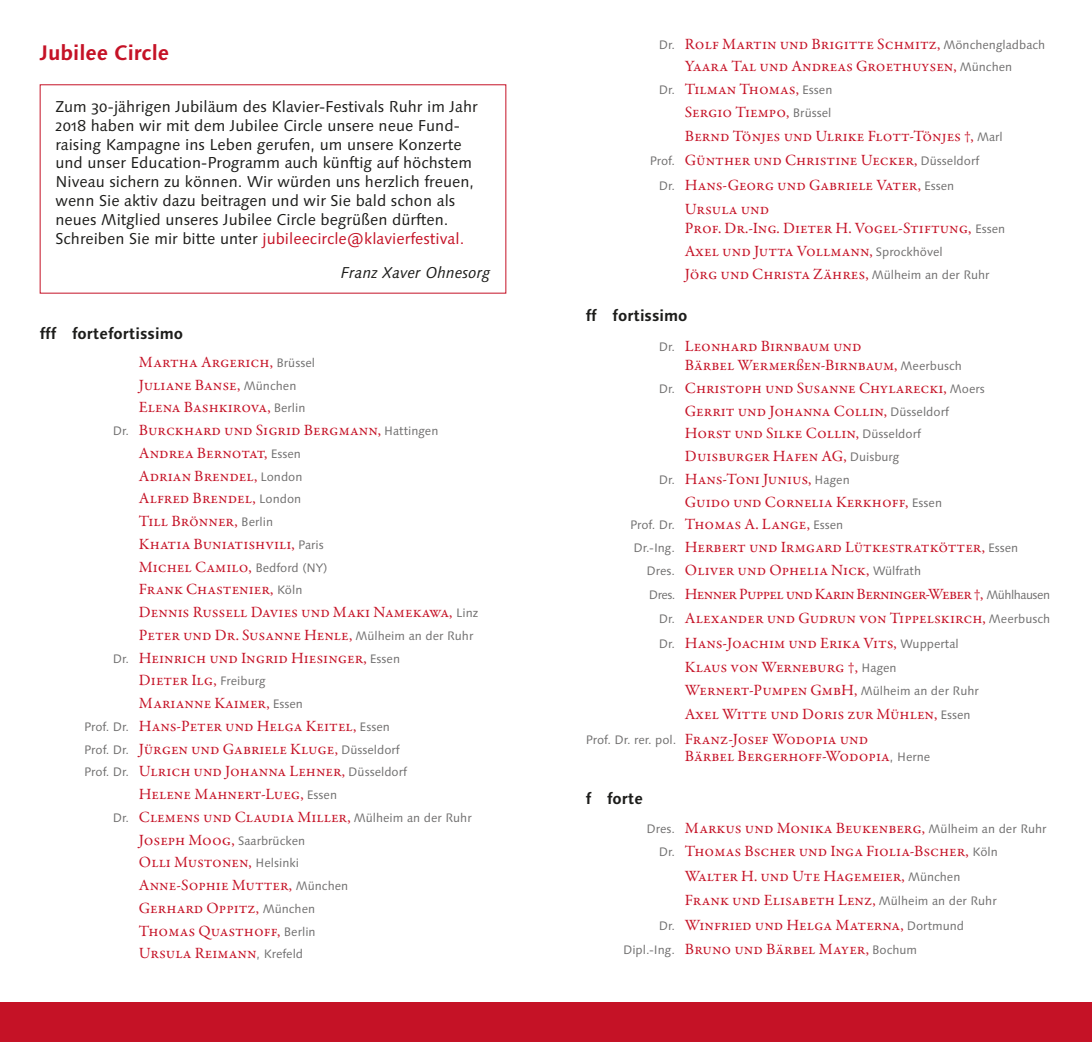
<style>
.page{position:relative;width:1092px;height:1042px;background:#fff}
.page>*{position:absolute;margin:0;border:0;box-sizing:border-box;transform-origin:0 0}
.t1{font:700 21px "Linotype Syntax Os F";color:#c51226}
.t2{font:15.75px/22.8px "Garamond Premr Pro";color:#c51226}
.t3{font:15.75px/18.9px "Linotype Syntax Os F";color:#1d1d1b}
.t4{font:15.75px "Garamond Premr Pro";letter-spacing:-.04em;color:#c51226}
.t5{font:700 15.75px "Linotype Syntax Os F";color:#1d1d1b}
.t6{font:italic 15.75px "Linotype Syntax Os F";color:#1d1d1b}
.s1{color:#c51226}
.s2{font-family:"Linotype Syntax Os F";font-size:12.25px;color:#706f6f}
</style>
<div class="page">
<div style="left:0;top:1002px;width:546px;height:40px;background:#c51226"></div>
<div style="left:546px;top:1002px;width:545px;height:40px;background:#c51226"></div>
<h1 class="t1" style="left:40px;top:39px;width:131px">Jubilee Circle</h1>
<p class="t3" style="left:55px;top:97px;width:424px">Zum 30-jährigen Jubiläum des Klavier-Festivals Ruhr im Jahr 2018 haben wir mit dem Jubilee Circle unsere neue Fund&shy;raising Kampagne ins Leben gerufen, um unsere Konzerte und unser Education-Programm auch künftig auf höchstem Niveau sichern zu können. Wir würden uns herzlich freuen, wenn Sie aktiv dazu beitragen und wir Sie bald schon als neues Mitglied unseres Jubilee Circle begrüßen dürften.<br>Schreiben Sie mir bitte unter <span class="s1">jubileecircle@klavierfestival.</span></p>
<p class="t6" style="left:341px;top:263px;width:151px">Franz Xaver Ohnesorg</p>
<p class="t5" style="left:40px;top:324px;width:145px">fff fortefortissimo</p>
<p class="t2" style="left:139px;top:351px;width:177px">Martha Argerich, <span class="s2">Brüssel</span></p>
<p class="t2" style="left:139px;top:374px;width:159px">Juliane Banse, <span class="s2">München</span></p>
<p class="t2" style="left:139px;top:396px;width:168px">Elena Bashkirova, <span class="s2">Berlin</span></p>
<p class="t2" style="left:113px;top:419px;width:327px"><span class="s2">Dr.</span> Burckhard und Sigrid Bergmann, <span class="s2">Hattingen</span></p>
<p class="t2" style="left:139px;top:442px;width:163px">Andrea Bernotat, <span class="s2">Essen</span></p>
<p class="t2" style="left:139px;top:465px;width:165px">Adrian Brendel, <span class="s2">London</span></p>
<p class="t2" style="left:139px;top:487px;width:164px">Alfred Brendel, <span class="s2">London</span></p>
<p class="t2" style="left:139px;top:510px;width:136px">Till Brönner, <span class="s2">Berlin</span></p>
<p class="t2" style="left:139px;top:533px;width:186px">Khatia Buniatishvili, <span class="s2">Paris</span></p>
<p class="t2" style="left:139px;top:556px;width:190px">Michel Camilo, <span class="s2">Bedford (NY)</span></p>
<p class="t2" style="left:139px;top:578px;width:165px">Frank Chastenier, <span class="s2">Köln</span></p>
<p class="t2" style="left:139px;top:601px;width:341px">Dennis Russell Davies und Maki Namekawa, <span class="s2">Linz</span></p>
<p class="t2" style="left:139px;top:624px;width:336px">Peter und Dr. Susanne Henle, <span class="s2">Mülheim an der Ruhr</span></p>
<p class="t2" style="left:113px;top:647px;width:289px"><span class="s2">Dr.</span> Heinrich und Ingrid Hiesinger, <span class="s2">Essen</span></p>
<p class="t2" style="left:139px;top:669px;width:128px">Dieter Ilg, <span class="s2">Freiburg</span></p>
<p class="t2" style="left:139px;top:692px;width:165px">Marianne Kaimer, <span class="s2">Essen</span></p>
<p class="t2" style="left:84px;top:715px;width:307px"><span class="s2">Prof. Dr.</span> Hans-Peter und Helga Keitel, <span class="s2">Essen</span></p>
<p class="t2" style="left:84px;top:738px;width:317px"><span class="s2">Prof. Dr.</span> Jürgen und Gabriele Kluge, <span class="s2">Düsseldorf</span></p>
<p class="t2" style="left:84px;top:760px;width:324px"><span class="s2">Prof. Dr.</span> Ulrich und Johanna Lehner, <span class="s2">Düsseldorf</span></p>
<p class="t2" style="left:139px;top:783px;width:199px">Helene Mahnert-Lueg, <span class="s2">Essen</span></p>
<p class="t2" style="left:113px;top:806px;width:360px"><span class="s2">Dr.</span> Clemens und Claudia Miller, <span class="s2">Mülheim an der Ruhr</span></p>
<p class="t2" style="left:139px;top:829px;width:168px">Joseph Moog, <span class="s2">Saarbrücken</span></p>
<p class="t2" style="left:139px;top:851px;width:161px">Olli Mustonen, <span class="s2">Helsinki</span></p>
<p class="t2" style="left:139px;top:874px;width:211px">Anne-Sophie Mutter, <span class="s2">München</span></p>
<p class="t2" style="left:139px;top:897px;width:178px">Gerhard Oppitz, <span class="s2">München</span></p>
<p class="t2" style="left:139px;top:920px;width:178px">Thomas Quasthoff, <span class="s2">Berlin</span></p>
<p class="t2" style="left:139px;top:942px;width:166px">Ursula Reimann<span class="s2">, Krefeld</span></p>
<p class="t2" style="left:659px;top:33px;width:388px"><span class="s2">Dr.</span> Rolf Martin und Brigitte Schmitz, <span class="s2">Mönchengladbach</span></p>
<p class="t2" style="left:685px;top:55px;width:329px">Yaara Tal und Andreas Groethuysen, <span class="s2">München</span></p>
<p class="t2" style="left:659px;top:78px;width:175px"><span class="s2">Dr.</span> Tilman Thomas, <span class="s2">Essen</span></p>
<p class="t2" style="left:685px;top:101px;width:148px">Sergio Tiempo, <span class="s2">Brüssel</span></p>
<p class="t2" style="left:685px;top:125px;width:319px">Bernd Tönjes und Ulrike Flott-Tönjes †, <span class="s2">Marl</span></p>
<p class="t2" style="left:649px;top:149px;width:331px"><span class="s2">Prof.</span> Günther und Christine Uecker, <span class="s2">Düsseldorf</span></p>
<p class="t2" style="left:659px;top:174px;width:297px"><span class="s2">Dr.</span> Hans-Georg und Gabriele Vater, <span class="s2">Essen</span></p>
<p class="t2" style="left:685px;top:198px;width:86px">Ursula und</p>
<p class="t2" style="left:685px;top:217px;width:322px">Prof. Dr.-Ing. Dieter H. Vogel-Stiftung, <span class="s2">Essen<br></span>Axel und Jutta Vollmann, <span class="s2">Sprockhövel<br></span>Jörg und Christa Zähres, <span class="s2">Mülheim an der Ruhr</span></p>
<p class="t5" style="left:585px;top:306px;width:103px">ff fortissimo</p>
<p class="t2" style="left:685px;top:337px;width:278px;line-height:19.2px;text-indent:-26px"><span class="s2">Dr.</span> Leonhard Birnbaum und<br>Bärbel Wermerßen-Birnbaum, <span class="s2">Meerbusch</span></p>
<p class="t2" style="left:659px;top:377px;width:327px"><span class="s2">Dr.</span> Christoph und Susanne Chylarecki, <span class="s2">Moers</span></p>
<p class="t2" style="left:685px;top:400px;width:265px">Gerrit und Johanna Collin, <span class="s2">Düsseldorf</span></p>
<p class="t2" style="left:685px;top:422px;width:237px">Horst und Silke Collin, <span class="s2">Düsseldorf</span></p>
<p class="t2" style="left:685px;top:445px;width:216px">Duisburger Hafen AG, <span class="s2">Duisburg</span></p>
<p class="t2" style="left:659px;top:468px;width:192px"><span class="s2">Dr.</span> Hans-Toni Junius, <span class="s2">Hagen</span></p>
<p class="t2" style="left:685px;top:491px;width:259px">Guido und Cornelia Kerkhoff, <span class="s2">Essen</span></p>
<p class="t2" style="left:630px;top:513px;width:215px"><span class="s2">Prof. Dr.</span> Thomas A. Lange, <span class="s2">Essen</span></p>
<p class="t2" style="left:633px;top:536px;width:386px"><span class="s2">Dr.-Ing.</span> Herbert und Irmgard Lütkestratkötter, <span class="s2">Essen</span></p>
<p class="t2" style="left:646px;top:559px;width:276px"><span class="s2">Dres.</span> Oliver und Ophelia Nick, <span class="s2">Wülfrath</span></p>
<p class="t4" style="left:649px;top:584px;width:402px"><span class="s2">Dres.</span> Henner Puppel und Karin Berninger-Weber †, <span class="s2">Mühlhausen</span></p>
<p class="t2" style="left:659px;top:607px;width:393px"><span class="s2">Dr.</span> Alexander und Gudrun von Tippelskirch, <span class="s2">Meerbusch</span></p>
<p class="t2" style="left:659px;top:631px;width:301px"><span class="s2">Dr.</span> Hans-Joachim und Erika Vits, <span class="s2">Wuppertal</span></p>
<p class="t2" style="left:685px;top:656px;width:213px">Klaus von Werneburg †, <span class="s2">Hagen</span></p>
<p class="t2" style="left:685px;top:679px;width:295px">Wernert-Pumpen GmbH, <span class="s2">Mülheim an der Ruhr</span></p>
<p class="t2" style="left:685px;top:703px;width:287px">Axel Witte und Doris zur Mühlen, <span class="s2">Essen</span></p>
<p class="t2" style="left:585px;top:728px;width:284px"><span class="s2">Prof. Dr. rer. pol.</span> Franz-Josef Wodopia und</p>
<p class="t2" style="left:685px;top:745px;width:247px">Bärbel Bergerhoff-Wodopia<span class="s2">, Herne</span></p>
<p class="t5" style="left:585px;top:788px;width:59px">f forte</p>
<p class="t2" style="left:659px;top:817px;width:389px;text-indent:-12px"><span class="s2">Dres.</span> Markus und Monika Beukenberg, <span class="s2">Mülheim an der Ruhr<br>Dr.</span> Thomas Bscher und Inga Fiolia-Bscher, <span class="s2">Köln</span></p>
<p class="t2" style="left:685px;top:864px;width:277px">Walter H. und Ute Hagemeier, <span class="s2">München</span></p>
<p class="t2" style="left:685px;top:889px;width:313px">Frank und Elisabeth Lenz, <span class="s2">Mülheim an der Ruhr</span></p>
<p class="t2" style="left:659px;top:913px;width:306px"><span class="s2">Dr.</span> Winfried und Helga Materna, <span class="s2">Dortmund</span></p>
<p class="t2" style="left:623px;top:938px;width:295px"><span class="s2">Dipl.-Ing.</span> Bruno und Bärbel Mayer, <span class="s2">Bochum</span></p>
</div>
